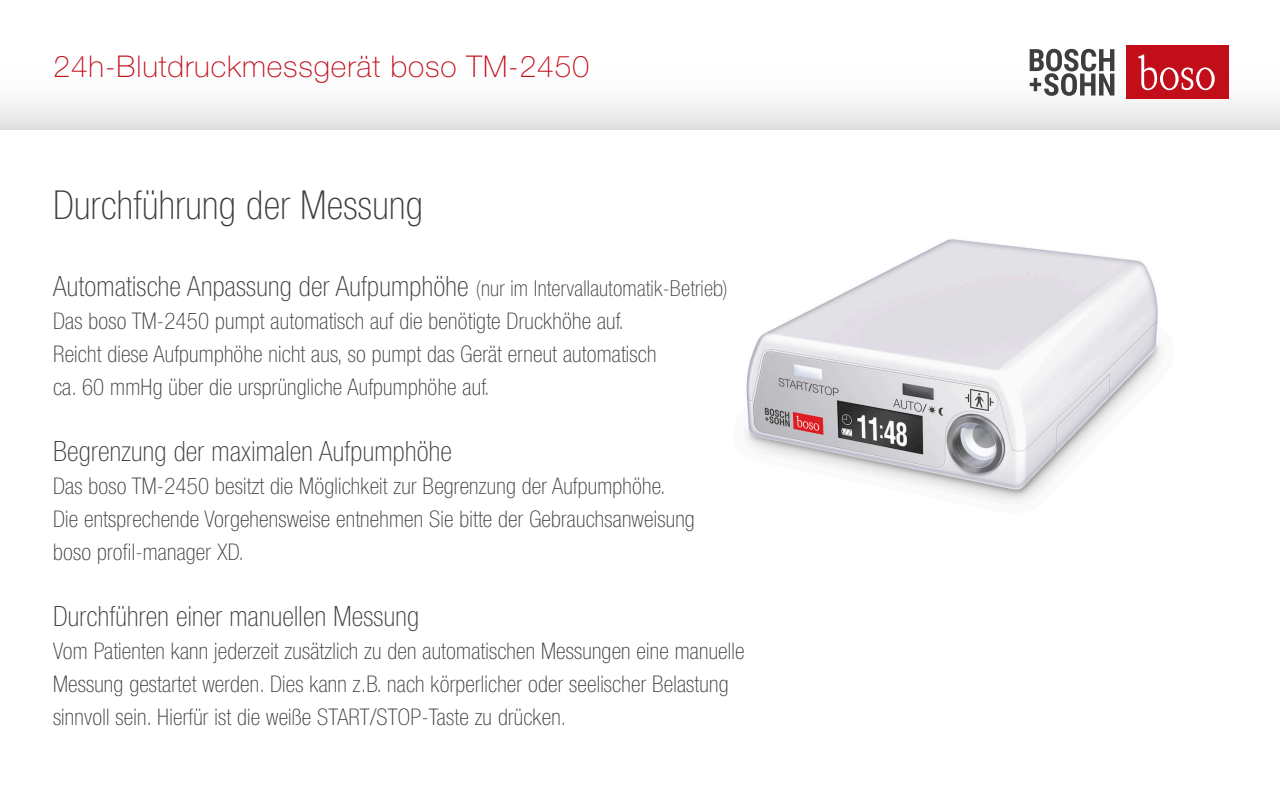
<style>
.page{position:relative;width:1280px;height:800px;background:#fff}
.page>*{position:absolute;margin:0;border:0;box-sizing:border-box;transform-origin:0 0}
.t1{font:100 condensed 40px "Helvetica Neue LT Pro";letter-spacing:.01em;color:#403d3d}
.t2{font:100 30px "Helvetica Neue LT Pro";letter-spacing:.03em;color:#c20d1a}
.t3{font:100 condensed 28px "Helvetica Neue LT Pro";letter-spacing:.01em;color:#403d3d}
.t4{font:100 condensed 23px "Helvetica Neue LT Pro";letter-spacing:.01em;color:#403d3d}
.s1{font-size:22px}
</style>
<div class="page">
<div style="left:0;top:21px;width:1280px;height:109px;background:linear-gradient(to bottom,#fff,#ebebeb)"></div>
<svg style="left:1030px;top:49px;width:84px;height:47px"></svg>
<div style="left:1127px;top:46px;width:102px;height:53px;background:#c20d1a"></div>
<svg style="left:1138px;top:54px;width:77px;height:37px"></svg>
<img style="left:746px;top:239px;width:415px;height:262px">
<h2 class="t2" style="left:54px;top:50px;width:537px">24h-Blutdruckmessgerät boso TM-2450</h2>
<p class="t1" style="left:53px;top:183px;width:371px">Durchführung der Messung</p>
<p class="t3" style="left:53px;top:270px;width:676px">Automatische Anpassung der Aufpumphöhe <span class="s1">(nur im Intervallautomatik-Betrieb)</span></p>
<p class="t4" style="left:53px;top:308px;width:573px">Das boso TM-2450 pumpt automatisch auf die benötigte Druckhöhe auf.</p>
<p class="t4" style="left:53px;top:341px;width:605px">Reicht diese Aufpumphöhe nicht aus, so pumpt das Gerät erneut automatisch</p>
<p class="t4" style="left:53px;top:374px;width:438px">ca. 60 mmHg über die ursprüngliche Aufpumphöhe auf.</p>
<p class="t3" style="left:53px;top:435px;width:401px">Begrenzung der maximalen Aufpumphöhe</p>
<p class="t4" style="left:53px;top:473px;width:614px">Das boso TM-2450 besitzt die Möglichkeit zur Begrenzung der Aufpumphöhe.</p>
<p class="t4" style="left:53px;top:506px;width:643px">Die entsprechende Vorgehensweise entnehmen Sie bitte der Gebrauchsanweisung</p>
<p class="t4" style="left:53px;top:539px;width:192px">boso profil-manager XD.</p>
<p class="t3" style="left:53px;top:600px;width:368px">Durchführen einer manuellen Messung</p>
<p class="t4" style="left:53px;top:638px;width:693px">Vom Patienten kann jederzeit zusätzlich zu den automatischen Messungen eine manuelle</p>
<p class="t4" style="left:53px;top:671px;width:677px">Messung gestartet werden. Dies kann z.B. nach körperlicher oder seelischer Belastung</p>
<p class="t4" style="left:53px;top:704px;width:515px">sinnvoll sein. Hierfür ist die weiße START/STOP-Taste zu drücken.</p>
</div>
